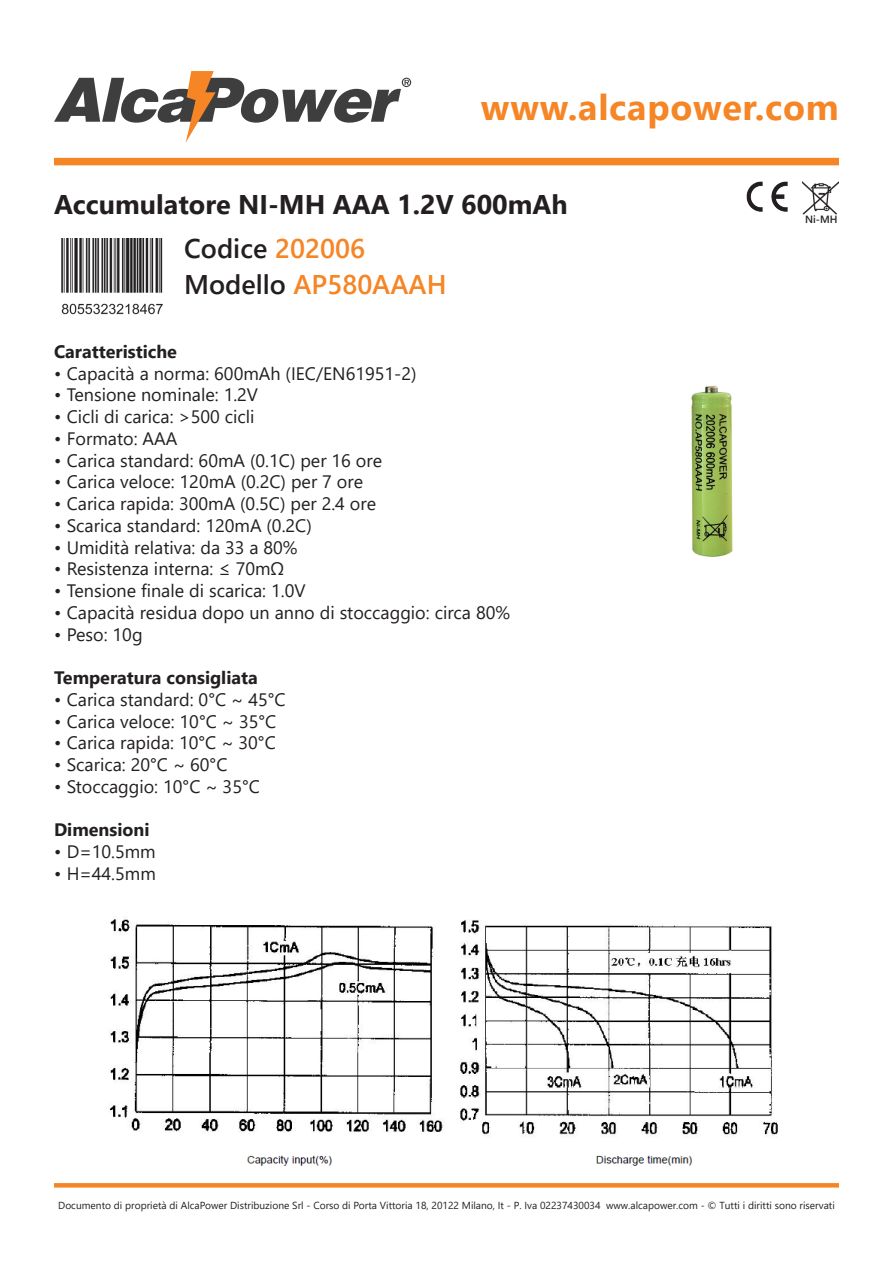
<style>
.page{position:relative;width:893px;height:1263px;background:#fff}
.page>*{position:absolute;margin:0;border:0;box-sizing:border-box;transform-origin:0 0}
.t1{font:700 36px "Segoe UI";letter-spacing:.02em;color:#f58525}
.t2{font:700 27px "Segoe UI";color:#231f20}
.t3{font:600 27px "Segoe UI";color:#f58525}
.t4{font:600 27px "Segoe UI";color:#231f20}
.t5{font:18px "Segoe UI";color:#231f20}
.t6{font:700 18px "Segoe UI";color:#231f20}
.t7{font:600 10.5px "Segoe UI";color:#231f20}
.t8{font:10.2px "Segoe UI";color:#231f20}
.s1{color:#f58525}
.s2{color:#231f20}
</style>
<div class="page">
<svg style="left:54px;top:71px;width:357px;height:72px"></svg>
<div style="left:54px;top:158px;width:785px;height:7px;background:#f58525"></div>
<svg style="left:54px;top:1183px;width:785px;height:4px;background:#f58729"></svg>
<img style="left:61px;top:239px;width:102px;height:76px">
<img style="left:746px;top:182px;width:42px;height:29px">
<img style="left:802px;top:182px;width:36px;height:33px">
<img style="left:691px;top:385px;width:42px;height:172px">
<img style="left:110px;top:919px;width:668px;height:247px">
<h1 class="t1" style="left:481px;top:73px;width:359px">www.alcapower.com</h1>
<p class="t2" style="left:54px;top:179px;width:515px">Accumulatore NI-MH AAA 1.2V 600mAh</p>
<p class="t4" style="left:184px;top:223px;width:182px">Codice <span class="s1">202006</span></p>
<p class="t3" style="left:184px;top:259px;width:264px"><span class="s2">Modello</span> AP580AAAH</p>
<p class="t6" style="left:54px;top:334px;width:125px">Caratteristiche</p>
<p class="t5" style="left:54px;top:356px;width:364px">• Capacità a norma: 600mAh (IEC/EN61951-2)</p>
<p class="t5" style="left:54px;top:378px;width:206px">• Tensione nominale: 1.2V</p>
<p class="t5" style="left:54px;top:400px;width:202px">• Cicli di carica: &gt;500 cicli</p>
<p class="t5" style="left:54px;top:421px;width:125px">• Formato: AAA</p>
<p class="t5" style="left:54px;top:443px;width:330px">• Carica standard: 60mA (0.1C) per 16 ore</p>
<p class="t5" style="left:54px;top:465px;width:311px">• Carica veloce: 120mA (0.2C) per 7 ore</p>
<p class="t5" style="left:54px;top:487px;width:324px">• Carica rapida: 300mA (0.5C) per 2.4 ore</p>
<p class="t5" style="left:54px;top:508px;width:259px">• Scarica standard: 120mA (0.2C)</p>
<p class="t5" style="left:54px;top:530px;width:245px">• Umidità relativa: da 33 a 80%</p>
<p class="t5" style="left:54px;top:552px;width:232px">• Resistenza interna: ≤ 70mΩ</p>
<p class="t5" style="left:54px;top:574px;width:253px">• Tensione finale di scarica: 1.0V</p>
<p class="t5" style="left:54px;top:595px;width:458px">• Capacità residua dopo un anno di stoccaggio: circa 80%</p>
<p class="t5" style="left:54px;top:617px;width:90px">• Peso: 10g</p>
<p class="t6" style="left:54px;top:661px;width:205px">Temperatura consigliata</p>
<p class="t5" style="left:54px;top:682px;width:233px">• Carica standard: 0°C ~ 45°C</p>
<p class="t5" style="left:54px;top:704px;width:224px">• Carica veloce: 10°C ~ 35°C</p>
<p class="t5" style="left:54px;top:726px;width:223px">• Carica rapida: 10°C ~ 30°C</p>
<p class="t5" style="left:54px;top:748px;width:175px">• Scarica: 20°C ~ 60°C</p>
<p class="t5" style="left:54px;top:769px;width:207px">• Stoccaggio: 10°C ~ 35°C</p>
<p class="t6" style="left:54px;top:813px;width:97px">Dimensioni</p>
<p class="t5" style="left:54px;top:835px;width:103px">• D=10.5mm</p>
<p class="t5" style="left:54px;top:856px;width:103px">• H=44.5mm</p>
<p class="t7" style="left:805px;top:209px;width:34px">Ni-MH</p>
<p class="t8" style="left:58px;top:1196px;width:778px">Documento di proprietà di AlcaPower Distribuzione Srl - Corso di Porta Vittoria 18, 20122 Milano, It - P. Iva 02237430034 www.alcapower.com - © Tutti i diritti sono riservati</p>
</div>
